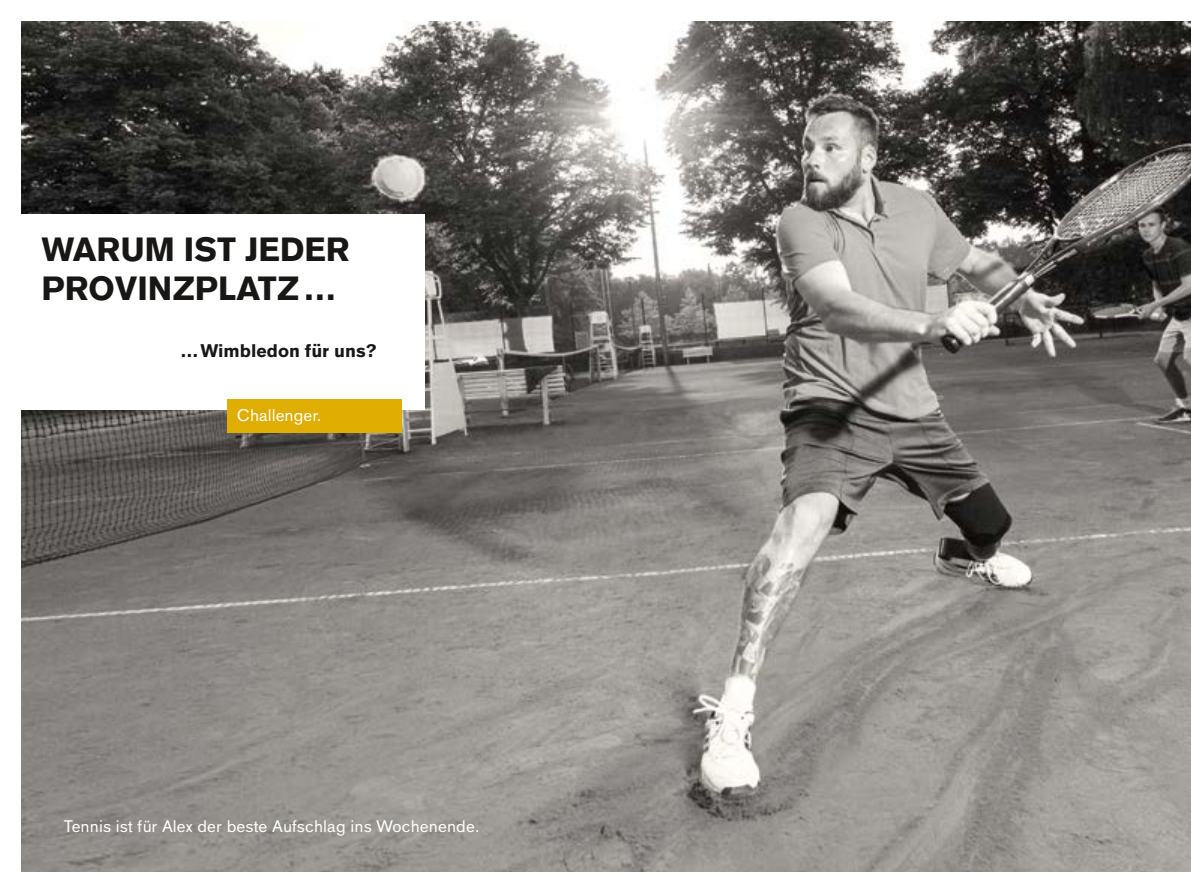
<style>
.page{position:relative;width:1191px;height:893px;background:#fff}
.page>*{position:absolute;margin:0;border:0;box-sizing:border-box;transform-origin:0 0}
.t1{font:700 33px/39px "OBO Sans";color:#181716}
.t2{font:700 18px "OBO Sans";color:#181716}
.t3{font:16.5px "OBO Sans";letter-spacing:.005em;color:#fff}
</style>
<div class="page">
<img style="left:21px;top:21px;width:1170px;height:851px">
<div style="left:20px;top:214px;width:404px;height:195px;background:#fff"></div>
<div style="left:227px;top:400px;width:175px;height:33px;background:#dfae00"></div>
<h1 class="t1" style="left:41px;top:231px;width:310px">WARUM IST JEDER<br>PROVINZPLATZ…</h1>
<p class="t2" style="left:180px;top:340px;width:198px">…Wimbledon für uns?</p>
<p class="t3" style="left:237px;top:406px;width:86px">Challenger.</p>
<p class="t3" style="left:64px;top:816px;width:418px">Tennis ist für Alex der beste Aufschlag ins Wochenende.</p>
</div>
